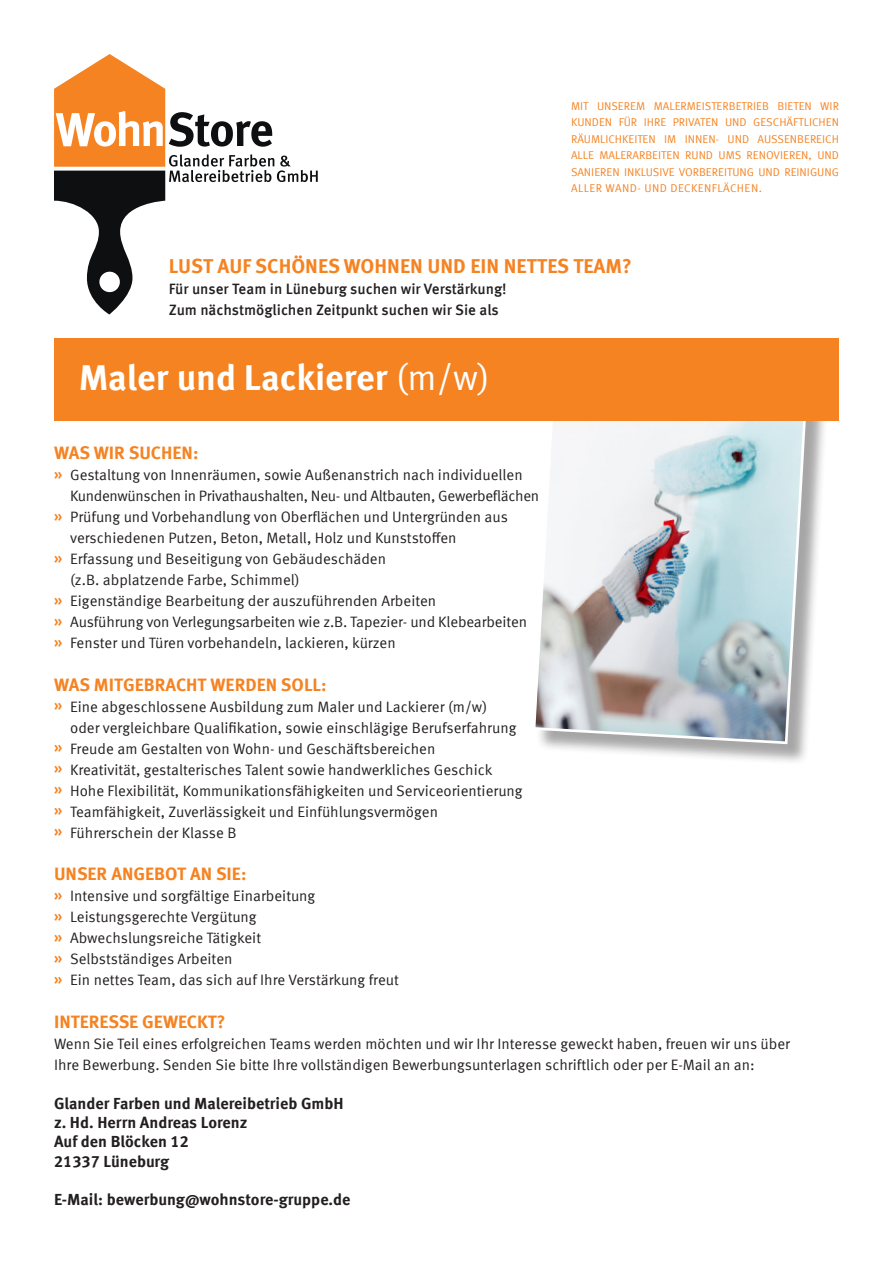
<style>
.page{position:relative;width:893px;height:1263px;background:#fff}
.page>*{position:absolute;margin:0;border:0;box-sizing:border-box;transform-origin:0 0}
.t1{font:700 36px "Meta Offc";color:#fff}
.t2{font:700 20.1px "Meta Offc";color:#f58322}
.t3{font:700 18px "Meta Offc";color:#f58322}
.t4{font:700 16.05px "Meta Offc";color:#231f20}
.t5{font:15px "Meta Offc Norm";color:#231f20}
.t6{font:500 15px "Meta Offc";letter-spacing:-.005em;color:#231f20}
.t7{font:15px "Meta Offc Norm";letter-spacing:-.02em;color:#231f20}
.t8{font:11.25px/16.5px "Meta Offc Norm";letter-spacing:.02em;color:#f58322;text-align:justify}
.s1{font-family:"Meta Offc Norm";font-weight:400}
.s2{font-family:"Meta Offc";font-weight:700;color:#f58322}
</style>
<div class="page">
<div style="left:536px;top:371px;width:293px;height:394px;background:#231f20;opacity:.4"></div>
<svg style="left:535px;top:421px;width:274px;height:324px"></svg>
<div style="left:54px;top:338px;width:785px;height:83px;background:#f58322"></div>
<svg style="left:54px;top:54px;width:264px;height:260px"></svg>
<p class="t8" style="left:571px;top:98px;width:269px">MIT UNSEREM MALERMEISTERBETRIEB BIETEN WIR KUNDEN FÜR IHRE PRIVATEN UND GESCHÄFTLICHEN RÄUMLICHKEITEN IM INNEN- UND AUSSENBEREICH ALLE MALERARBEITEN RUND UMS RENOVIEREN, UND SANIEREN INKLUSIVE VORBEREITUNG UND REINIGUNG ALLER WAND- UND DECKENFLÄCHEN.</p>
<p class="t2" style="left:169px;top:254px;width:465px">LUST AUF SCHÖNES WOHNEN UND EIN NETTES TEAM?</p>
<p class="t6" style="left:169px;top:280px;width:339px">Für unser Team in Lüneburg suchen wir Verstärkung!</p>
<p class="t6" style="left:169px;top:301px;width:331px">Zum nächstmöglichen Zeitpunkt suchen wir Sie als</p>
<p class="t1" style="left:79px;top:356px;width:413px">Maler und Lackierer <span class="s1">(m/w)</span></p>
<p class="t3" style="left:54px;top:442px;width:146px">WAS WIR SUCHEN:</p>
<p class="t5" style="left:54px;top:466px;width:470px"><span class="s2">»</span> Gestaltung von Innenräumen, sowie Außenanstrich nach individuellen</p>
<p class="t7" style="left:70px;top:487px;width:471px">Kundenwünschen in Privathaushalten, Neu- und Altbauten, Gewerbeflächen</p>
<p class="t5" style="left:54px;top:508px;width:455px"><span class="s2">»</span> Prüfung und Vorbehandlung von Oberflächen und Untergründen aus</p>
<p class="t5" style="left:70px;top:529px;width:388px">verschiedenen Putzen, Beton, Metall, Holz und Kunststoffen</p>
<p class="t5" style="left:54px;top:550px;width:334px"><span class="s2">»</span> Erfassung und Beseitigung von Gebäudeschäden</p>
<p class="t5" style="left:70px;top:571px;width:231px">(z.B. abplatzende Farbe, Schimmel)</p>
<p class="t5" style="left:54px;top:592px;width:384px"><span class="s2">»</span> Eigenständige Bearbeitung der auszuführenden Arbeiten</p>
<p class="t5" style="left:54px;top:613px;width:474px"><span class="s2">»</span> Ausführung von Verlegungsarbeiten wie z.B. Tapezier- und Klebearbeiten</p>
<p class="t5" style="left:54px;top:634px;width:343px"><span class="s2">»</span> Fenster und Türen vorbehandeln, lackieren, kürzen</p>
<p class="t3" style="left:54px;top:674px;width:274px">WAS MITGEBRACHT WERDEN SOLL:</p>
<p class="t5" style="left:54px;top:698px;width:435px"><span class="s2">»</span> Eine abgeschlossene Ausbildung zum Maler und Lackierer (m/w)</p>
<p class="t5" style="left:70px;top:719px;width:448px">oder vergleichbare Qualifikation, sowie einschlägige Berufserfahrung</p>
<p class="t5" style="left:54px;top:740px;width:383px"><span class="s2">»</span> Freude am Gestalten von Wohn- und Geschäftsbereichen</p>
<p class="t5" style="left:54px;top:761px;width:440px"><span class="s2">»</span> Kreativität, gestalterisches Talent sowie handwerkliches Geschick</p>
<p class="t5" style="left:54px;top:782px;width:470px"><span class="s2">»</span> Hohe Flexibilität, Kommunikationsfähigkeiten und Serviceorientierung</p>
<p class="t5" style="left:54px;top:803px;width:385px"><span class="s2">»</span> Teamfähigkeit, Zuverlässigkeit und Einfühlungsvermögen</p>
<p class="t5" style="left:54px;top:824px;width:184px"><span class="s2">»</span> Führerschein der Klasse B</p>
<p class="t3" style="left:54px;top:863px;width:194px">UNSER ANGEBOT AN SIE:</p>
<p class="t5" style="left:54px;top:887px;width:263px"><span class="s2">»</span> Intensive und sorgfältige Einarbeitung</p>
<p class="t5" style="left:54px;top:908px;width:204px"><span class="s2">»</span> Leistungsgerechte Vergütung</p>
<p class="t5" style="left:54px;top:929px;width:209px"><span class="s2">»</span> Abwechslungsreiche Tätigkeit</p>
<p class="t5" style="left:54px;top:950px;width:180px"><span class="s2">»</span> Selbstständiges Arbeiten</p>
<p class="t5" style="left:54px;top:971px;width:346px"><span class="s2">»</span> Ein nettes Team, das sich auf Ihre Verstärkung freut</p>
<p class="t3" style="left:54px;top:1011px;width:173px">INTERESSE GEWECKT?</p>
<p class="t5" style="left:54px;top:1035px;width:738px">Wenn Sie Teil eines erfolgreichen Teams werden möchten und wir Ihr Interesse geweckt haben, freuen wir uns über</p>
<p class="t5" style="left:54px;top:1056px;width:702px">Ihre Bewerbung. Senden Sie bitte Ihre vollständigen Bewerbungsunterlagen schriftlich oder per E-Mail an an:</p>
<p class="t4" style="left:54px;top:1093px;width:291px">Glander Farben und Malereibetrieb GmbH</p>
<p class="t4" style="left:54px;top:1113px;width:195px">z. Hd. Herrn Andreas Lorenz</p>
<p class="t4" style="left:54px;top:1132px;width:136px">Auf den Blöcken 12</p>
<p class="t4" style="left:54px;top:1151px;width:117px">21337 Lüneburg</p>
<p class="t4" style="left:54px;top:1190px;width:298px">E-Mail: bewerbung@wohnstore-gruppe.de</p>
</div>
